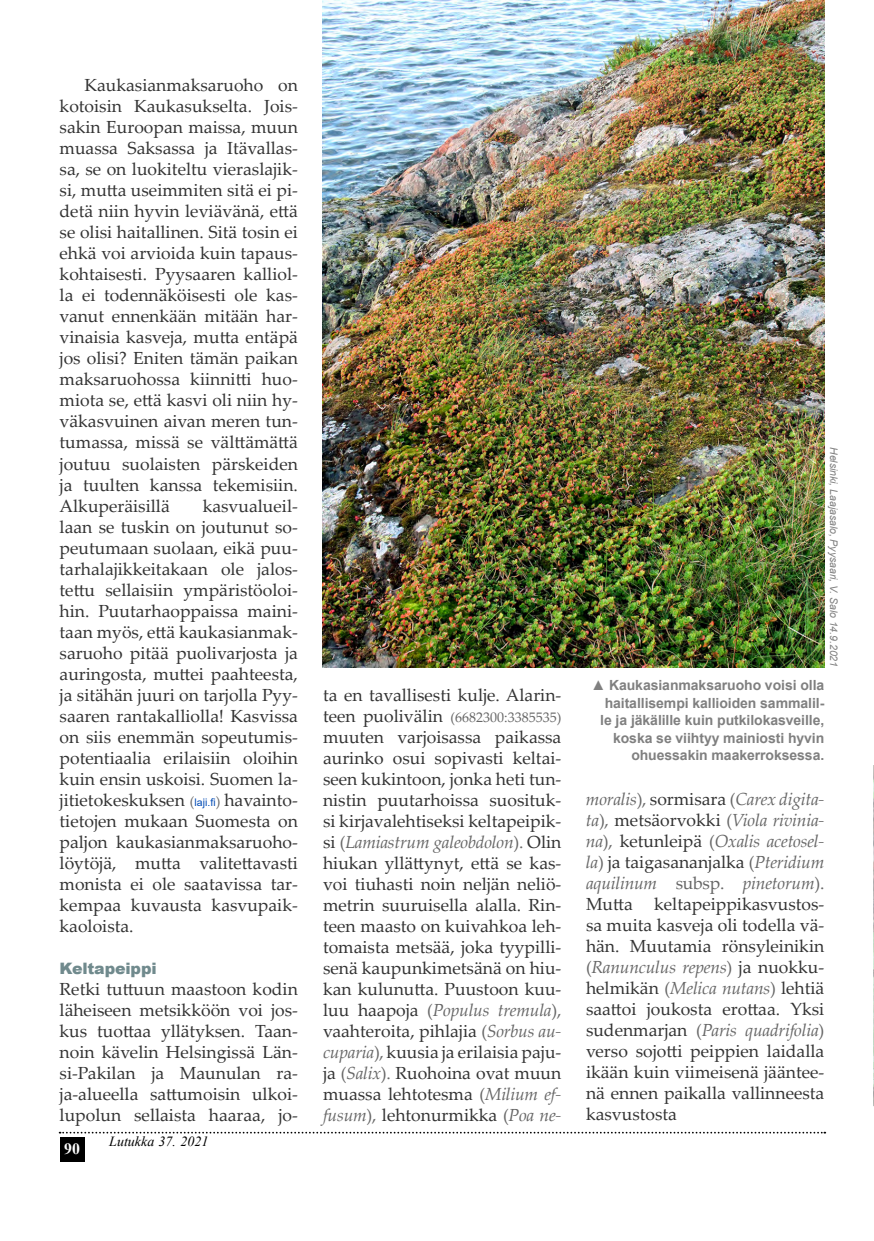
<style>
.page{position:relative;width:874px;height:1241px;background:#fff}
.page>*{position:absolute;margin:0;border:0;box-sizing:border-box;transform-origin:0 0}
.t1{font:17.5px/21px "Palatino Linotype";color:#333;text-align:justify}
.t2{font:900 15.75px "Arial";letter-spacing:-.01em;color:#708a8d}
.t3{font:700 15.75px "Times New Roman";color:#fff}
.t4{font:700 14px/17.5px "Arial";letter-spacing:-.005em;color:#808080;text-align:right}
.t5{font:14px "Palatino Linotype";color:#666}
.t6{font:italic 14px "Times New Roman";color:#000}
.t7{font:italic 10.5px "Arial";letter-spacing:-.005em;color:#808080}
.s1{font-size:14px;color:#666}
.s2{font-family:"Arial";font-size:10.5px;color:#004ab4}
.s3{font-size:17.5px;color:#333}
.s4{color:#666}
.s5{font-style:italic;color:#666}
</style>
<div class="page">
<svg style="left:60px;top:1131px;width:764px;height:2px"></svg>
<div style="left:60px;top:1136px;width:24px;height:25px;background:#000"></div>
<img style="left:322px;top:0;width:501px;height:667px">
<p class="t1" style="left:60px;top:74px;width:240px;text-indent:25px">Kaukasianmaksaruoho on kotoisin Kaukasukselta. Jois&shy;sakin Euroopan maissa, muun muassa Saksassa ja Itävallas&shy;sa, se on luokiteltu vieraslajik&shy;si, mutta useimmiten sitä ei pi&shy;detä niin hyvin leviävänä, että se olisi haitallinen. Sitä tosin ei ehkä voi arvioida kuin tapaus&shy;kohtaisesti. Pyysaaren kalliol&shy;la ei todennäköisesti ole kas&shy;vanut ennenkään mitään har&shy;vinaisia kasveja, mutta entäpä jos olisi? Eniten tämän paikan maksaruohossa kiinnitti huo&shy;miota se, että kasvi oli niin hy&shy;väkasvuinen aivan meren tun&shy;tumassa, missä se välttämättä joutuu suolaisten pärskeiden ja tuulten kanssa tekemisiin.<br>Alkuperäisillä</p>
<p class="t1" style="left:60px;top:494px;width:240px;text-indent:143px">kasvualueil&shy;laan se tuskin on joutunut so&shy;peutumaan suolaan, eikä puu&shy;tarhalajikkeitakaan ole jalos&shy;tettu sellaisiin ympäristöoloi&shy;hin. Puutarhaoppaissa maini&shy;taan myös, että kaukasianmak&shy;saruoho pitää puolivarjosta ja auringosta, muttei paahteesta, ja sitähän juuri on tarjolla Pyy&shy;saaren rantakalliolla! Kasvissa on siis enemmän sopeutumis&shy;potentiaalia erilaisiin oloihin kuin ensin uskoisi. Suomen la&shy;jitietokeskuksen <span class="s1">(</span><span class="s2">laji.fi</span><span class="s1">)</span> havainto&shy;tietojen mukaan Suomesta on paljon kaukasianmaksaruoho&shy;löytöjä, mutta valitettavasti monista ei ole saatavissa tar&shy;kempaa kuvausta kasvupaik&shy;kaoloista.</p>
<p class="t2" style="left:60px;top:956px;width:98px">Keltapeippi</p>
<p class="t1" style="left:60px;top:977px;width:240px">Retki tuttuun maastoon kodin läheiseen metsikköön voi jos&shy;kus tuottaa yllätyksen. Taan&shy;noin kävelin Helsingissä Län&shy;si-Pakilan ja Maunulan ra&shy;ja-alueella sattumoisin ulkoi&shy;lupolun sellaista haaraa, jo-</p>
<p class="t3" style="left:64px;top:1136px;width:17px">90</p>
<p class="t6" style="left:109px;top:1131px;width:101px">Lutukka 37. 2021</p>
<p class="t1" style="left:323px;top:684px;width:240px">ta en tavallisesti kulje. Alarin-</p>
<p class="t5" style="left:323px;top:707px;width:240px"><span class="s3">teen puolivälin</span> (6682300:3385535)</p>
<p class="t1" style="left:323px;top:726px;width:240px">muuten varjoisassa paikassa aurinko osui sopivasti keltai&shy;seen kukintoon, jonka heti tun&shy;nistin puutarhoissa suosituk&shy;si kirjavalehtiseksi keltapeipik&shy;si <span class="s4">(</span><span class="s5">Lamiastrum galeobdolon</span><span class="s4">).</span> Olin hiukan yllättynyt, että se kas&shy;voi tiuhasti noin neljän neliö&shy;metrin suuruisella alalla. Rin&shy;teen maasto on kuivahkoa leh&shy;tomaista metsää, joka tyypilli&shy;senä kaupunkimetsänä on hiu&shy;kan kulunutta. Puustoon kuu&shy;luu haapoja <span class="s4">(</span><span class="s5">Populus tremula</span><span class="s4">), </span>vaahteroita, pihlajia <span class="s4">(</span><span class="s5">Sorbus au&shy;cuparia</span><span class="s4">),</span> kuusia ja erilaisia paju&shy;ja <span class="s4">(</span><span class="s5">Salix</span><span class="s4">).</span> Ruohoina ovat muun muassa lehtotesma <span class="s4">(</span><span class="s5">Milium ef&shy;fusum</span><span class="s4">),</span> lehtonurmikka <span class="s4">(</span><span class="s5">Poa ne-</span></p>
<p class="t7" style="left:840px;top:447px;width:221px;rotate:90deg">Helsinki, Laajasalo, Pyysaari, V. Salo 14.9.2021</p>
<p class="t4" style="left:591px;top:676px;width:234px">▲ Kaukasianmaksaruoho voisi olla haitallisempi kallioiden sammalil&shy;le ja jäkälille kuin putkilokasveille, koska se viihtyy mainiosti hyvin ohuessakin maakerroksessa.</p>
<p class="t1" style="left:585px;top:787px;width:240px"><span class="s5">moralis</span><span class="s4">),</span> sormisara <span class="s4">(</span><span class="s5">Carex digita&shy;ta</span><span class="s4">),</span> metsäorvokki <span class="s4">(</span><span class="s5">Viola rivinia&shy;na</span><span class="s4">),</span> ketunleipä <span class="s4">(</span><span class="s5">Oxalis acetosel&shy;la</span><span class="s4">)</span> ja taigasananjalka <span class="s4">(</span><span class="s5">Pteridium aquilinum</span> <span class="s4">subsp.</span> <span class="s5">pinetorum</span><span class="s4">).<br></span>Mutta keltapeippikasvustos&shy;sa muita kasveja oli todella vä&shy;hän. Muutamia rönsyleinikin <span class="s4">(</span><span class="s5">Ranunculus repens</span><span class="s4">)</span> ja nuokku&shy;helmikän <span class="s4">(</span><span class="s5">Melica nutans</span><span class="s4">)</span> lehtiä saattoi joukosta erottaa. Yksi sudenmarjan <span class="s4">(</span><span class="s5">Paris quadrifolia</span><span class="s4">) </span>verso sojotti peippien laidalla ikään kuin viimeisenä jääntee&shy;nä ennen paikalla vallinneesta kasvustosta</p>
</div>
